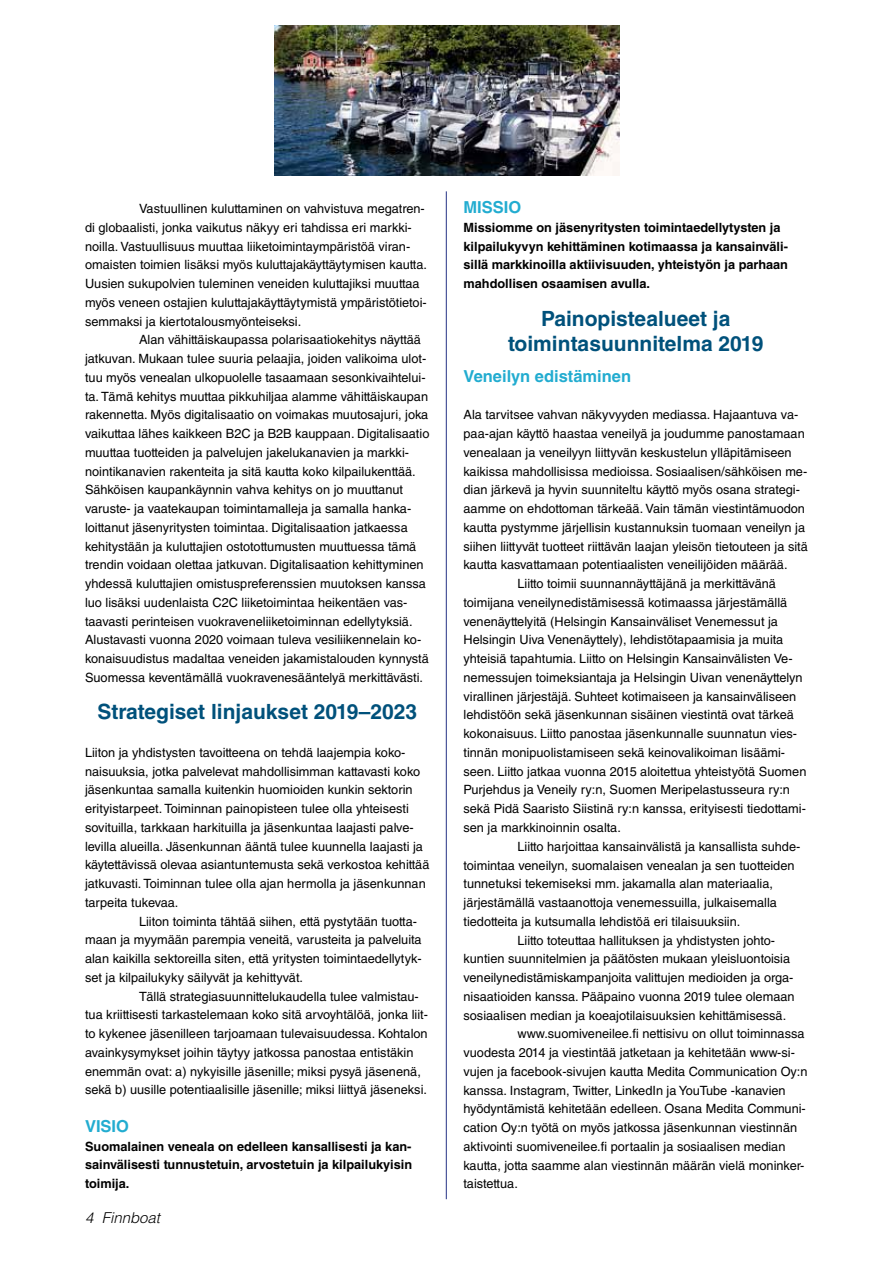
<style>
.page{position:relative;width:893px;height:1263px;background:#fff}
.page>*{position:absolute;margin:0;border:0;box-sizing:border-box;transform-origin:0 0}
.t1{font:700 21px/25.2px "Helvetica LT Std";color:#00517b;text-align:center}
.t2{font:700 16.5px "Helvetica LT Std";color:#22acd0}
.t3{font:italic 300 15px "Helvetica LT Std";color:#000}
.t4{font:12.75px "Helvetica LT Std";color:#000}
.t5{font:700 12.75px/18.8px "Helvetica LT Std";color:#000;text-align:justify}
</style>
<div class="page">
<img style="left:275px;top:26px;width:344px;height:150px">
<hr style="left:446px;top:191px;width:1px;height:1008px;background:#243285">
<p class="t4" style="left:139px;top:201px;width:287px">Vastuullinen kuluttaminen on vahvistuva megatren-</p>
<p class="t4" style="left:85px;top:220px;width:328px">di globaalisti, jonka vaikutus näkyy eri tahdissa eri markki-</p>
<p class="t4" style="left:85px;top:239px;width:327px">noilla. Vastuullisuus muuttaa liiketoimintaympäristöä viran-</p>
<p class="t4" style="left:85px;top:257px;width:343px">omaisten toimien lisäksi myös kuluttajakäyttäytymisen kautta.</p>
<p class="t4" style="left:85px;top:276px;width:336px">Uusien sukupolvien tuleminen veneiden kuluttajiksi muuttaa</p>
<p class="t4" style="left:85px;top:295px;width:343px">myös veneen ostajien kuluttajakäyttäytymistä ympäristötietoi-</p>
<p class="t4" style="left:85px;top:314px;width:218px">semmaksi ja kiertotalousmyönteiseksi.</p>
<p class="t4" style="left:139px;top:332px;width:283px">Alan vähittäiskaupassa polarisaatiokehitys näyttää</p>
<p class="t4" style="left:85px;top:351px;width:343px">jatkuvan. Mukaan tulee suuria pelaajia, joiden valikoima ulot-</p>
<p class="t4" style="left:85px;top:370px;width:342px">tuu myös venealan ulkopuolelle tasaamaan sesonkivaihtelui-</p>
<p class="t4" style="left:85px;top:389px;width:345px">ta. Tämä kehitys muuttaa pikkuhiljaa alamme vähittäiskaupan</p>
<p class="t4" style="left:85px;top:407px;width:345px">rakennetta. Myös digitalisaatio on voimakas muutosajuri, joka</p>
<p class="t4" style="left:85px;top:426px;width:346px">vaikuttaa lähes kaikkeen B2C ja B2B kauppaan. Digitalisaatio</p>
<p class="t4" style="left:85px;top:445px;width:326px">muuttaa tuotteiden ja palvelujen jakelukanavien ja markki-</p>
<p class="t4" style="left:85px;top:464px;width:332px">nointikanavien rakenteita ja sitä kautta koko kilpailukenttää.</p>
<p class="t4" style="left:85px;top:482px;width:319px">Sähköisen kaupankäynnin vahva kehitys on jo muuttanut</p>
<p class="t4" style="left:85px;top:501px;width:328px">varuste- ja vaatekaupan toimintamalleja ja samalla hanka-</p>
<p class="t4" style="left:85px;top:520px;width:324px">loittanut jäsenyritysten toimintaa. Digitalisaation jatkaessa</p>
<p class="t4" style="left:85px;top:539px;width:333px">kehitystään ja kuluttajien ostotottumusten muuttuessa tämä</p>
<p class="t4" style="left:85px;top:557px;width:340px">trendin voidaan olettaa jatkuvan. Digitalisaation kehittyminen</p>
<p class="t4" style="left:85px;top:576px;width:342px">yhdessä kuluttajien omistuspreferenssien muutoksen kanssa</p>
<p class="t4" style="left:85px;top:595px;width:324px">luo lisäksi uudenlaista C2C liiketoimintaa heikentäen vas-</p>
<p class="t4" style="left:85px;top:614px;width:329px">taavasti perinteisen vuokraveneliiketoiminnan edellytyksiä.</p>
<p class="t4" style="left:85px;top:633px;width:338px">Alustavasti vuonna 2020 voimaan tuleva vesiliikennelain ko-</p>
<p class="t4" style="left:85px;top:651px;width:345px">konaisuudistus madaltaa veneiden jakamistalouden kynnystä</p>
<p class="t4" style="left:85px;top:670px;width:339px">Suomessa keventämällä vuokravenesääntelyä merkittävästi.</p>
<h1 class="t1" style="left:97px;top:699px;width:321px">Strategiset linjaukset 2019–2023</h1>
<p class="t4" style="left:85px;top:745px;width:322px">Liiton ja yhdistysten tavoitteena on tehdä laajempia koko-</p>
<p class="t4" style="left:85px;top:764px;width:337px">naisuuksia, jotka palvelevat mahdollisimman kattavasti koko</p>
<p class="t4" style="left:85px;top:782px;width:329px">jäsenkuntaa samalla kuitenkin huomioiden kunkin sektorin</p>
<p class="t4" style="left:85px;top:801px;width:325px">erityistarpeet. Toiminnan painopisteen tulee olla yhteisesti</p>
<p class="t4" style="left:85px;top:820px;width:330px">sovituilla, tarkkaan harkituilla ja jäsenkuntaa laajasti palve-</p>
<p class="t4" style="left:85px;top:839px;width:339px">levilla alueilla. Jäsenkunnan ääntä tulee kuunnella laajasti ja</p>
<p class="t4" style="left:85px;top:857px;width:346px">käytettävissä olevaa asiantuntemusta sekä verkostoa kehittää</p>
<p class="t4" style="left:85px;top:876px;width:342px">jatkuvasti. Toiminnan tulee olla ajan hermolla ja jäsenkunnan</p>
<p class="t4" style="left:85px;top:895px;width:95px">tarpeita tukevaa.</p>
<p class="t4" style="left:139px;top:914px;width:279px">Liiton toiminta tähtää siihen, että pystytään tuotta-</p>
<p class="t4" style="left:85px;top:932px;width:338px">maan ja myymään parempia veneitä, varusteita ja palveluita</p>
<p class="t4" style="left:85px;top:951px;width:338px">alan kaikilla sektoreilla siten, että yritysten toimintaedellytyk-</p>
<p class="t4" style="left:85px;top:970px;width:220px">set ja kilpailukyky säilyvät ja kehittyvät.</p>
<p class="t4" style="left:139px;top:989px;width:281px">Tällä strategiasuunnittelukaudella tulee valmistau-</p>
<p class="t4" style="left:85px;top:1007px;width:344px">tua kriittisesti tarkastelemaan koko sitä arvoyhtälöä, jonka liit-</p>
<p class="t4" style="left:85px;top:1026px;width:344px">to kykenee jäsenilleen tarjoamaan tulevaisuudessa. Kohtalon</p>
<p class="t4" style="left:85px;top:1045px;width:330px">avainkysymykset joihin täytyy jatkossa panostaa entistäkin</p>
<p class="t4" style="left:85px;top:1064px;width:337px">enemmän ovat: a) nykyisille jäsenille; miksi pysyä jäsenenä,</p>
<p class="t4" style="left:85px;top:1082px;width:343px">sekä b) uusille potentiaalisille jäsenille; miksi liittyä jäseneksi.</p>
<p class="t2" style="left:85px;top:1116px;width:46px">VISIO</p>
<p class="t5" style="left:85px;top:1136px;width:329px">Suomalainen veneala on edelleen kansallisesti ja kan&shy;sainvälisesti tunnustetuin, arvostetuin ja kilpailukyisin toimija.</p>
<p class="t3" style="left:85px;top:1208px;width:77px">4 Finnboat</p>
<p class="t2" style="left:463px;top:197px;width:59px">MISSIO</p>
<p class="t5" style="left:463px;top:218px;width:326px;text-align:left">Missiomme on jäsenyritysten toimintaedellytysten ja kilpailukyvyn kehittäminen kotimaassa ja kansainväli&shy;sillä markkinoilla aktiivisuuden, yhteistyön ja parhaan mahdollisen osaamisen avulla.</p>
<h1 class="t1" style="left:508px;top:305px;width:257px">Painopistealueet ja toimintasuunnitelma 2019</h1>
<p class="t2" style="left:463px;top:366px;width:169px">Veneilyn edistäminen</p>
<p class="t4" style="left:463px;top:407px;width:336px">Ala tarvitsee vahvan näkyvyyden mediassa. Hajaantuva va-</p>
<p class="t4" style="left:463px;top:426px;width:343px">paa-ajan käyttö haastaa veneilyä ja joudumme panostamaan</p>
<p class="t4" style="left:463px;top:445px;width:330px">venealaan ja veneilyyn liittyvän keskustelun ylläpitämiseen</p>
<p class="t4" style="left:463px;top:464px;width:345px">kaikissa mahdollisissa medioissa. Sosiaalisen/sähköisen me-</p>
<p class="t4" style="left:463px;top:482px;width:338px">dian järkevä ja hyvin suunniteltu käyttö myös osana strategi-</p>
<p class="t4" style="left:463px;top:501px;width:343px">aamme on ehdottoman tärkeää. Vain tämän viestintämuodon</p>
<p class="t4" style="left:463px;top:520px;width:343px">kautta pystymme järjellisin kustannuksin tuomaan veneilyn ja</p>
<p class="t4" style="left:463px;top:539px;width:346px">siihen liittyvät tuotteet riittävän laajan yleisön tietouteen ja sitä</p>
<p class="t4" style="left:463px;top:557px;width:326px">kautta kasvattamaan potentiaalisten veneilijöiden määrää.</p>
<p class="t4" style="left:517px;top:576px;width:260px">Liitto toimii suunnannäyttäjänä ja merkittävänä</p>
<p class="t4" style="left:463px;top:595px;width:325px">toimijana veneilynedistämisessä kotimaassa järjestämällä</p>
<p class="t4" style="left:463px;top:614px;width:316px">venenäyttelyitä (Helsingin Kansainväliset Venemessut ja</p>
<p class="t4" style="left:463px;top:632px;width:321px">Helsingin Uiva Venenäyttely), lehdistötapaamisia ja muita</p>
<p class="t4" style="left:463px;top:651px;width:331px">yhteisiä tapahtumia. Liitto on Helsingin Kansainvälisten Ve-</p>
<p class="t4" style="left:463px;top:670px;width:341px">nemessujen toimeksiantaja ja Helsingin Uivan venenäyttelyn</p>
<p class="t4" style="left:463px;top:689px;width:334px">virallinen järjestäjä. Suhteet kotimaiseen ja kansainväliseen</p>
<p class="t4" style="left:463px;top:707px;width:332px">lehdistöön sekä jäsenkunnan sisäinen viestintä ovat tärkeä</p>
<p class="t4" style="left:463px;top:726px;width:335px">kokonaisuus. Liitto panostaa jäsenkunnalle suunnatun vies-</p>
<p class="t4" style="left:463px;top:745px;width:323px">tinnän monipuolistamiseen sekä keinovalikoiman lisäämi-</p>
<p class="t4" style="left:463px;top:764px;width:344px">seen. Liitto jatkaa vuonna 2015 aloitettua yhteistyötä Suomen</p>
<p class="t4" style="left:463px;top:782px;width:328px">Purjehdus ja Veneily ry:n, Suomen Meripelastusseura ry:n</p>
<p class="t4" style="left:463px;top:801px;width:344px">sekä Pidä Saaristo Siistinä ry:n kanssa, erityisesti tiedottami-</p>
<p class="t4" style="left:463px;top:820px;width:159px">sen ja markkinoinnin osalta.</p>
<p class="t4" style="left:517px;top:839px;width:284px">Liitto harjoittaa kansainvälistä ja kansallista suhde-</p>
<p class="t4" style="left:463px;top:858px;width:333px">toimintaa veneilyn, suomalaisen venealan ja sen tuotteiden</p>
<p class="t4" style="left:463px;top:876px;width:311px">tunnetuksi tekemiseksi mm. jakamalla alan materiaalia,</p>
<p class="t4" style="left:463px;top:895px;width:315px">järjestämällä vastaanottoja venemessuilla, julkaisemalla</p>
<p class="t4" style="left:463px;top:914px;width:278px">tiedotteita ja kutsumalla lehdistöä eri tilaisuuksiin.</p>
<p class="t4" style="left:517px;top:933px;width:259px">Liitto toteuttaa hallituksen ja yhdistysten johto-</p>
<p class="t4" style="left:463px;top:951px;width:328px">kuntien suunnitelmien ja päätösten mukaan yleisluontoisia</p>
<p class="t4" style="left:463px;top:970px;width:331px">veneilynedistämiskampanjoita valittujen medioiden ja orga-</p>
<p class="t4" style="left:463px;top:989px;width:333px">nisaatioiden kanssa. Pääpaino vuonna 2019 tulee olemaan</p>
<p class="t4" style="left:463px;top:1008px;width:324px">sosiaalisen median ja koeajotilaisuuksien kehittämisessä.</p>
<p class="t4" style="left:517px;top:1026px;width:289px">www.suomiveneilee.fi nettisivu on ollut toiminnassa</p>
<p class="t4" style="left:463px;top:1045px;width:333px">vuodesta 2014 ja viestintää jatketaan ja kehitetään www-si-</p>
<p class="t4" style="left:463px;top:1064px;width:346px">vujen ja facebook-sivujen kautta Medita Communication Oy:n</p>
<p class="t4" style="left:463px;top:1083px;width:324px">kanssa. Instagram, Twitter, LinkedIn ja YouTube -kanavien</p>
<p class="t4" style="left:463px;top:1101px;width:344px">hyödyntämistä kehitetään edelleen. Osana Medita Communi-</p>
<p class="t4" style="left:463px;top:1120px;width:335px">cation Oy:n työtä on myös jatkossa jäsenkunnan viestinnän</p>
<p class="t4" style="left:463px;top:1139px;width:323px">aktivointi suomiveneilee.fi portaalin ja sosiaalisen median</p>
<p class="t4" style="left:463px;top:1158px;width:342px">kautta, jotta saamme alan viestinnän määrän vielä moninker-</p>
<p class="t4" style="left:463px;top:1176px;width:56px">taistettua.</p>
</div>
